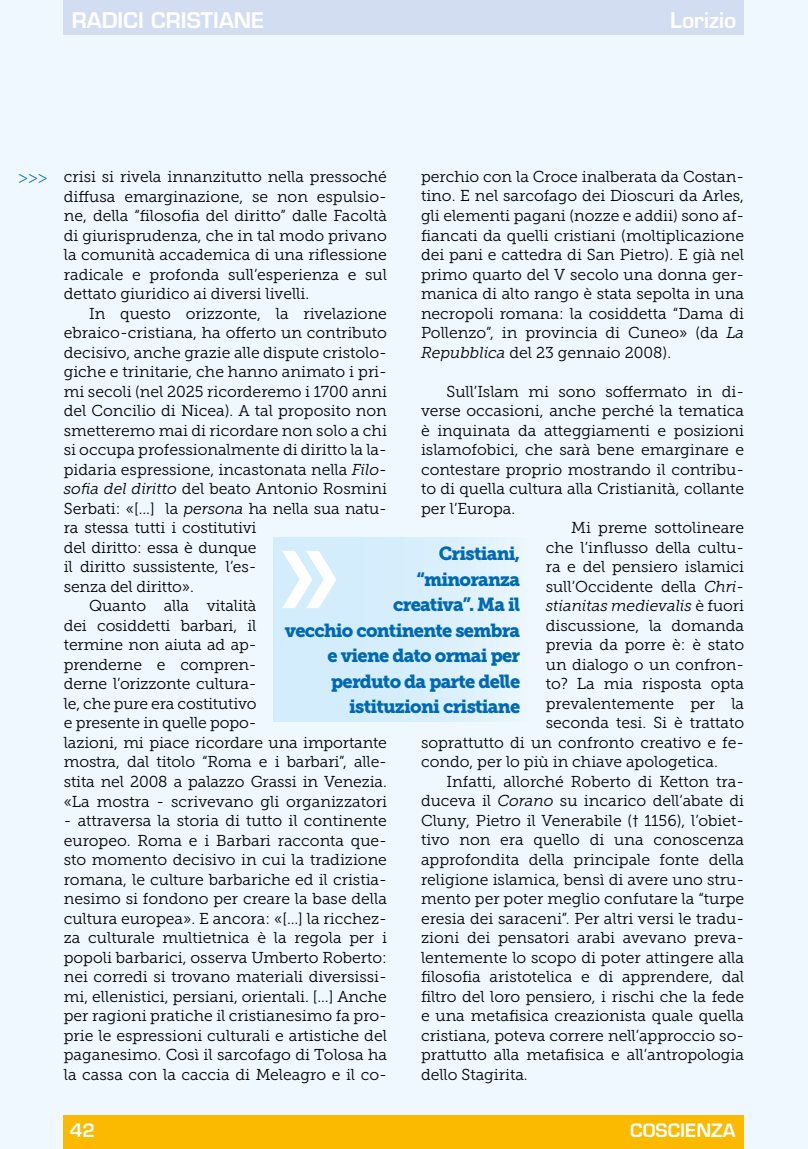
<style>
.page{position:relative;width:808px;height:1149px;background:#fff}
.page>*{position:absolute;margin:0;border:0;box-sizing:border-box;transform-origin:0 0}
.t1{font:139.2px "Museo Slab 700";color:#fff;scale:.77 1}
.t2{font:600 21px "Eurostile LT Std";color:#fff}
.t3{font:18.75px/25.5px "Museo Slab 900";letter-spacing:-.04em;color:#0069b4;text-align:right}
.t4{font:600 18px "Eurostile LT Std";color:#fff}
.t5{font:18px "Minion Pro";color:#0069b4}
.t6{font:15.75px/19.5px "Museo Slab 300";color:#000;text-align:justify}
.t7{font:italic 15.75px "Museo Slab 300";color:#000}
.s1{font-style:italic}
.s2{font-style:normal}
</style>
<div class="page">
<div style="left:0;top:0;width:808px;height:1148px;background:#eef8fe"></div>
<div style="left:64px;top:1115px;width:680px;height:33px;background:#fbba00"></div>
<div style="left:274px;top:537px;width:255px;height:184px;background:#d4edfc"></div>
<div style="left:63px;top:0;width:681px;height:34px;background:#d3ddf2"></div>
<h2 class="t2" style="left:72px;top:7px;width:194px">RADICI CRISTIANE</h2>
<h2 class="t2" style="left:670px;top:7px;width:68px">Lorizio</h2>
<p class="t5" style="left:18px;top:165px;width:31px">&gt;&gt;&gt;</p>
<p class="t6" style="left:421px;top:167px;width:325px">perchio con la Croce inalberata da Costan&shy;tino. E nel sarcofago dei Dioscuri da Arles, gli elementi pagani (nozze e addii) sono af&shy;fiancati da quelli cristiani (moltiplicazione dei pani e cattedra di San Pietro). E già nel primo quarto del V secolo una donna ger&shy;manica di alto rango è stata sepolta in una necropoli romana: la cosiddetta “Dama di Pollenzo”, in provincia di Cuneo» (da <span class="s1">La Repubblica</span> del 23 gennaio 2008).</p>
<p class="t6" style="left:446px;top:381px;width:299px">Sull’Islam mi sono soffermato in di-</p>
<p class="t6" style="left:421px;top:401px;width:325px">verse occasioni, anche perché la tematica</p>
<p class="t6" style="left:421px;top:420px;width:325px">è inquinata da atteggiamenti e posizioni</p>
<p class="t6" style="left:421px;top:440px;width:325px">islamofobici, che sarà bene emarginare e</p>
<p class="t6" style="left:421px;top:459px;width:325px">contestare proprio mostrando il contribu-</p>
<p class="t6" style="left:421px;top:479px;width:325px">to di quella cultura alla Cristianità, collante</p>
<p class="t6" style="left:421px;top:498px;width:96px">per l’Europa.</p>
<p class="t6" style="left:571px;top:518px;width:174px">Mi preme sottolineare</p>
<p class="t6" style="left:546px;top:537px;width:200px">che l’influsso della cultu-</p>
<p class="t6" style="left:546px;top:557px;width:200px">ra e del pensiero islamici</p>
<p class="t6" style="left:546px;top:576px;width:200px">sull’Occidente della <span class="s1">Chri-</span></p>
<p class="t7" style="left:546px;top:597px;width:200px">stianitas medievalis <span class="s2">è fuori</span></p>
<p class="t6" style="left:546px;top:615px;width:200px">discussione, la domanda</p>
<p class="t6" style="left:546px;top:635px;width:200px">previa da porre è: è stato</p>
<p class="t6" style="left:546px;top:654px;width:200px">un dialogo o un confron-</p>
<p class="t6" style="left:546px;top:674px;width:200px">to? La mia risposta opta</p>
<p class="t6" style="left:546px;top:693px;width:200px">prevalentemente per la</p>
<p class="t6" style="left:546px;top:713px;width:200px">seconda tesi. Si è trattato</p>
<p class="t6" style="left:421px;top:732px;width:325px">soprattutto di un confronto creativo e fe-</p>
<p class="t6" style="left:421px;top:752px;width:298px">condo, per lo più in chiave apologetica.</p>
<p class="t6" style="left:446px;top:771px;width:299px">Infatti, allorché Roberto di Ketton tra-</p>
<p class="t6" style="left:421px;top:791px;width:325px">duceva il <span class="s1">Corano</span> su incarico dell’abate di</p>
<p class="t6" style="left:421px;top:810px;width:325px">Cluny, Pietro il Venerabile († 1156), l’obiet-</p>
<p class="t6" style="left:421px;top:830px;width:325px">tivo non era quello di una conoscenza</p>
<p class="t6" style="left:421px;top:849px;width:325px">approfondita della principale fonte della</p>
<p class="t6" style="left:421px;top:869px;width:325px">religione islamica, bensì di avere uno stru-</p>
<p class="t6" style="left:421px;top:888px;width:325px">mento per poter meglio confutare la “turpe</p>
<p class="t6" style="left:421px;top:908px;width:325px">eresia dei saraceni”. Per altri versi le tradu-</p>
<p class="t6" style="left:421px;top:927px;width:325px">zioni dei pensatori arabi avevano preva-</p>
<p class="t6" style="left:421px;top:947px;width:325px">lentemente lo scopo di poter attingere alla</p>
<p class="t6" style="left:421px;top:966px;width:325px">filosofia aristotelica e di apprendere, dal</p>
<p class="t6" style="left:421px;top:986px;width:325px">filtro del loro pensiero, i rischi che la fede</p>
<p class="t6" style="left:421px;top:1005px;width:325px">e una metafisica creazionista quale quella</p>
<p class="t6" style="left:421px;top:1025px;width:325px">cristiana, poteva correre nell’approccio so-</p>
<p class="t6" style="left:421px;top:1044px;width:325px">prattutto alla metafisica e all’antropologia</p>
<p class="t6" style="left:421px;top:1064px;width:108px">dello Stagirita.</p>
<p class="t6" style="left:64px;top:167px;width:325px">crisi si rivela innanzitutto nella pressoché diffusa emarginazione, se non espulsio&shy;ne, della “filosofia del diritto” dalle Facoltà di giurisprudenza, che in tal modo privano la comunità accademica di una riflessione radicale e profonda sull’esperienza e sul dettato giuridico ai diversi livelli.</p>
<p class="t6" style="left:89px;top:303px;width:299px">In questo orizzonte, la rivelazione</p>
<p class="t6" style="left:64px;top:323px;width:325px">ebraico-cristiana, ha offerto un contributo</p>
<p class="t6" style="left:64px;top:342px;width:325px">decisivo, anche grazie alle dispute cristolo-</p>
<p class="t6" style="left:64px;top:362px;width:325px">giche e trinitarie, che hanno animato i pri-</p>
<p class="t6" style="left:64px;top:381px;width:325px">mi secoli (nel 2025 ricorderemo i 1700 anni</p>
<p class="t6" style="left:64px;top:401px;width:325px">del Concilio di Nicea). A tal proposito non</p>
<p class="t6" style="left:64px;top:420px;width:325px">smetteremo mai di ricordare non solo a chi</p>
<p class="t6" style="left:64px;top:440px;width:325px">si occupa professionalmente di diritto la la-</p>
<p class="t6" style="left:64px;top:459px;width:325px">pidaria espressione, incastonata nella <span class="s1">Filo-</span></p>
<p class="t6" style="left:64px;top:479px;width:325px"><span class="s1">sofia del diritto</span> del beato Antonio Rosmini</p>
<p class="t6" style="left:64px;top:498px;width:325px">Serbati: «[…] la <span class="s1">persona</span> ha nella sua natu-</p>
<p class="t6" style="left:64px;top:518px;width:194px">ra stessa tutti i costitutivi</p>
<p class="t6" style="left:64px;top:537px;width:194px">del diritto: essa è dunque</p>
<p class="t6" style="left:64px;top:557px;width:194px">il diritto sussistente, l’es-</p>
<p class="t6" style="left:64px;top:576px;width:132px">senza del diritto».</p>
<p class="t6" style="left:89px;top:596px;width:169px">Quanto alla vitalità</p>
<p class="t6" style="left:64px;top:615px;width:194px">dei cosiddetti barbari, il</p>
<p class="t6" style="left:64px;top:635px;width:194px">termine non aiuta ad ap-</p>
<p class="t6" style="left:64px;top:654px;width:194px">prenderne e compren-</p>
<p class="t6" style="left:64px;top:674px;width:194px">derne l’orizzonte cultura-</p>
<p class="t6" style="left:64px;top:693px;width:194px">le, che pure era costitutivo</p>
<p class="t6" style="left:64px;top:713px;width:194px">e presente in quelle popo-</p>
<p class="t6" style="left:64px;top:732px;width:325px">lazioni, mi piace ricordare una importante</p>
<p class="t6" style="left:64px;top:752px;width:325px">mostra, dal titolo “Roma e i barbari”, alle-</p>
<p class="t6" style="left:64px;top:771px;width:325px">stita nel 2008 a palazzo Grassi in Venezia.</p>
<p class="t6" style="left:64px;top:791px;width:325px">«La mostra - scrivevano gli organizzatori</p>
<p class="t6" style="left:64px;top:810px;width:325px">- attraversa la storia di tutto il continente europeo. Roma e i Barbari racconta que&shy;sto momento decisivo in cui la tradizione romana, le culture barbariche ed il cristia&shy;nesimo si fondono per creare la base della cultura europea». E ancora: «[…] la ricchez&shy;za culturale multietnica è la regola per i popoli barbarici, osserva Umberto Roberto: nei corredi si trovano materiali diversissi&shy;mi, ellenistici, persiani, orientali. […] Anche per ragioni pratiche il cristianesimo fa pro&shy;prie le espressioni culturali e artistiche del paganesimo. Così il sarcofago di Tolosa ha la cassa con la caccia di Meleagro e il co-</p>
<p class="t3" style="left:285px;top:541px;width:237px">Cristiani,<br>“minoranza<br>creativa”. Ma il<br>vecchio continente sembra e viene dato ormai per perduto da parte delle istituzioni cristiane</p>
<h1 class="t1" style="left:277px;top:491px;width:84px">»</h1>
<p class="t4" style="left:70px;top:1118px;width:27px">42</p>
<p class="t4" style="left:630px;top:1118px;width:107px">COSCIENZA</p>
</div>
